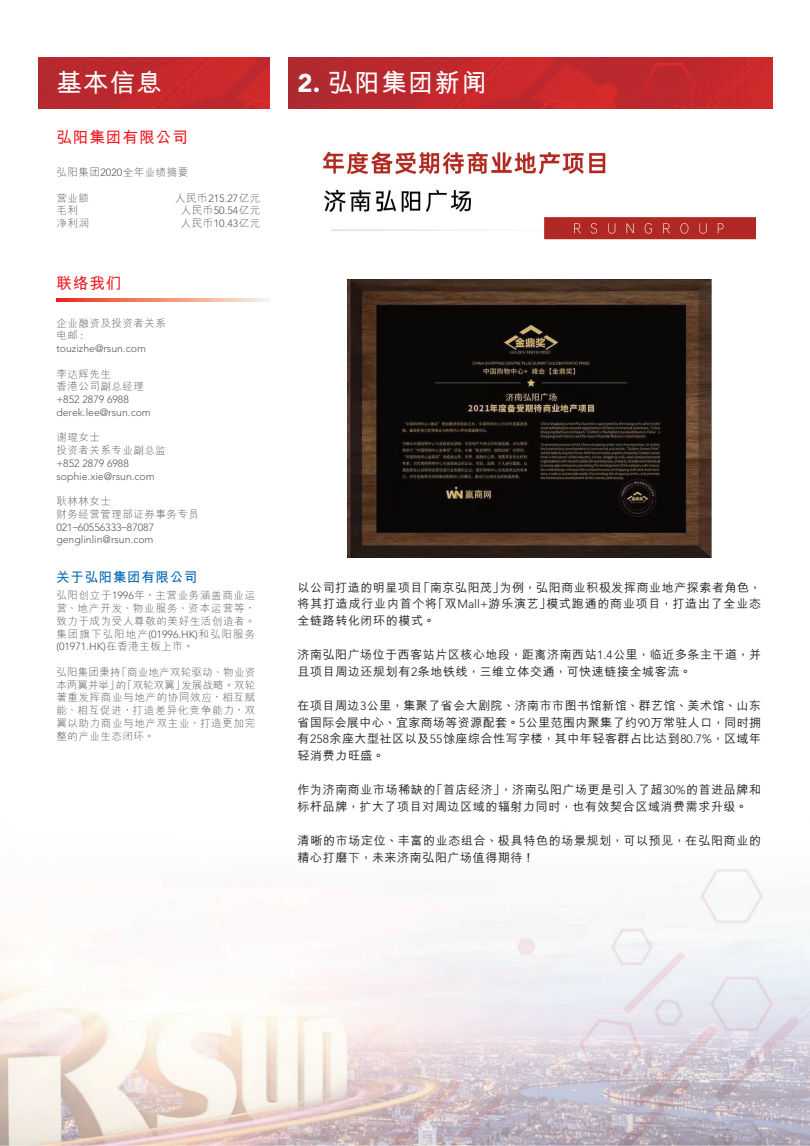
<style>
.page{position:relative;width:810px;height:1146px;background:#fff}
.page>*{position:absolute;margin:0;border:0;box-sizing:border-box;transform-origin:0 0}
.t1{font:700 25.5px "M Hei HKS";letter-spacing:.05em;color:#fff}
.t2{font:700 15.75px "M Hei HKS";letter-spacing:.05em;color:#ee1d23}
.t3{font:700 13.5px "M Hei HKS";letter-spacing:.05em;color:#0166b3}
._01_Body_Text{font:500 12px/16.5px "M Hei HKS";letter-spacing:.05em;color:#231f20}
.t4{font:300 10.5px/12.8px "M Hei HKS";letter-spacing:.05em;color:#57585a}
.t5{font:300 10.5px/12.8px "Avenir LT Std";color:#57585a}
.s1{font-family:"Avenir LT Std";font-weight:900}
.s2{font-family:"Avenir LT Std"}
.s3{font-family:"M Hei HKS"}
.s4{font-family:"Avenir LT Std";font-weight:300}
</style>
<div class="page">
<img style="left:0;top:294px;width:810px;height:852px">
<img style="left:38px;top:58px;width:231px;height:51px">
<img style="left:288px;top:58px;width:485px;height:51px">
<svg style="left:56px;top:298px;width:214px;height:4px"></svg>
<img style="left:322px;top:151px;width:433px;height:89px">
<img style="left:347px;top:279px;width:364px;height:278px">
<h1 class="t1" style="left:56px;top:64px;width:107px">基本信息</h1>
<h1 class="t1" style="left:298px;top:64px;width:191px"><span class="s1">2.</span> 弘陽集團新聞</h1>
<h2 class="t2" style="left:56px;top:125px;width:133px">弘陽集團有限公司</h2>
<p class="t4" style="left:56px;top:166px;width:134px">弘陽集團<span class="s2">2020</span>全年業績摘要</p>
<p class="t4" style="left:56px;top:191px;width:34px">營業額</p>
<p class="t5" style="left:175px;top:192px;width:87px"><span class="s3">人民幣</span>215.27<span class="s3">億元</span></p>
<p class="t4" style="left:56px;top:204px;width:23px">毛利</p>
<p class="t4" style="left:181px;top:204px;width:81px">人民幣<span class="s2">50.54</span>億元</p>
<p class="t4" style="left:56px;top:217px;width:34px">淨利潤</p>
<p class="t4" style="left:181px;top:217px;width:81px">人民幣<span class="s2">10.43</span>億元</p>
<h2 class="t2" style="left:56px;top:272px;width:67px">聯絡我們</h2>
<p class="t4" style="left:56px;top:316px;width:111px">企業融資及投資者關係電郵 <span class="s2">:</span></p>
<p class="t5" style="left:56px;top:342px;width:91px">touzizhe@rsun.com</p>
<p class="t4" style="left:56px;top:367px;width:89px">李達輝先生<br>香港公司副總經理</p>
<p class="t5" style="left:56px;top:393px;width:96px">+852 2879 6988 derek.lee@rsun.com</p>
<p class="t4" style="left:56px;top:431px;width:111px">謝琨女士<br>投資者關係專業副總監</p>
<p class="t5" style="left:56px;top:457px;width:100px">+852 2879 6988 sophie.xie@rsun.com</p>
<p class="t4" style="left:56px;top:495px;width:144px">耿林林女士<br>財務經營管理部證券事務專員</p>
<p class="t5" style="left:56px;top:521px;width:99px">021–60556333–87087 genglinlin@rsun.com</p>
<p class="t3" style="left:56px;top:568px;width:143px">關於弘陽集團有限公司</p>
<p class="t4" style="left:56px;top:589px;width:201px;text-align:justify">弘陽創立於<span class="s2">1996</span>年，主營業務涵蓋商業運營、地產開發、物業服務、資本運營等，致力於成為受人尊敬的美好生活創造者。集團旗下弘陽地產<span class="s2">(01996.HK)</span>和弘陽服務</p>
<p class="t5" style="left:56px;top:640px;width:139px">(01971.HK)<span class="s3">在香港主板上市。</span></p>
<p class="t4" style="left:56px;top:665px;width:200px;text-align:justify">弘陽集團秉持「商業地產雙輪驅動、物業資本兩翼並舉」的「雙輪雙翼」發展戰略。雙輪著重發揮商業與地產的協同效應，相互賦能、相互促進，打造差異化競爭能力，雙翼以助力商業與地產雙主業，打造更加完整的產業生態閉環。</p>
<p class="_01_Body_Text" style="left:298px;top:578px;width:465px;text-align:justify">以公司打造的明星項目「南京弘陽茂」為例，弘陽商業積極發揮商業地產探索者角色，將其打造成行業內首個將「雙<span class="s4">Mall+</span>遊樂演藝」模式跑通的商業項目，打造出了全業態全鏈路轉化閉環的模式。</p>
<p class="_01_Body_Text" style="left:298px;top:646px;width:465px">濟南弘陽廣場位於西客站片區核心地段，距離濟南西站<span class="s4">1.4</span>公里，臨近多條主幹道，並且項目周邊還規劃有<span class="s4">2</span>條地鐵線，三維立體交通，可快速鏈接全城客流。</p>
<p class="_01_Body_Text" style="left:298px;top:697px;width:465px;text-align:justify">在項目周邊<span class="s4">3</span>公里，集聚了省會大劇院、濟南市市圖書館新館、群藝館、美術館、山東省國際會展中心、宜家商場等資源配套。<span class="s4">5</span>公里範圍內聚集了約<span class="s4">90</span>萬常駐人口，同時擁有<span class="s4">258</span>余座大型社區以及<span class="s4">55</span>餘座綜合性寫字樓，其中年輕客群佔比達到<span class="s4">80.7%</span>，區域年輕消費力旺盛。</p>
<p class="_01_Body_Text" style="left:298px;top:781px;width:465px">作為濟南商業市場稀缺的「首店經濟」，濟南弘陽廣場更是引入了超<span class="s4">30%</span>的首進品牌和標桿品牌，擴大了項目對周邊區域的輻射力同時，也有效契合區域消費需求升級。</p>
<p class="_01_Body_Text" style="left:298px;top:832px;width:465px">清晰的市場定位、豐富的業態組合、極具特色的場景規劃，可以預見，在弘陽商業的精心打磨下，未來濟南弘陽廣場值得期待！</p>
</div>
